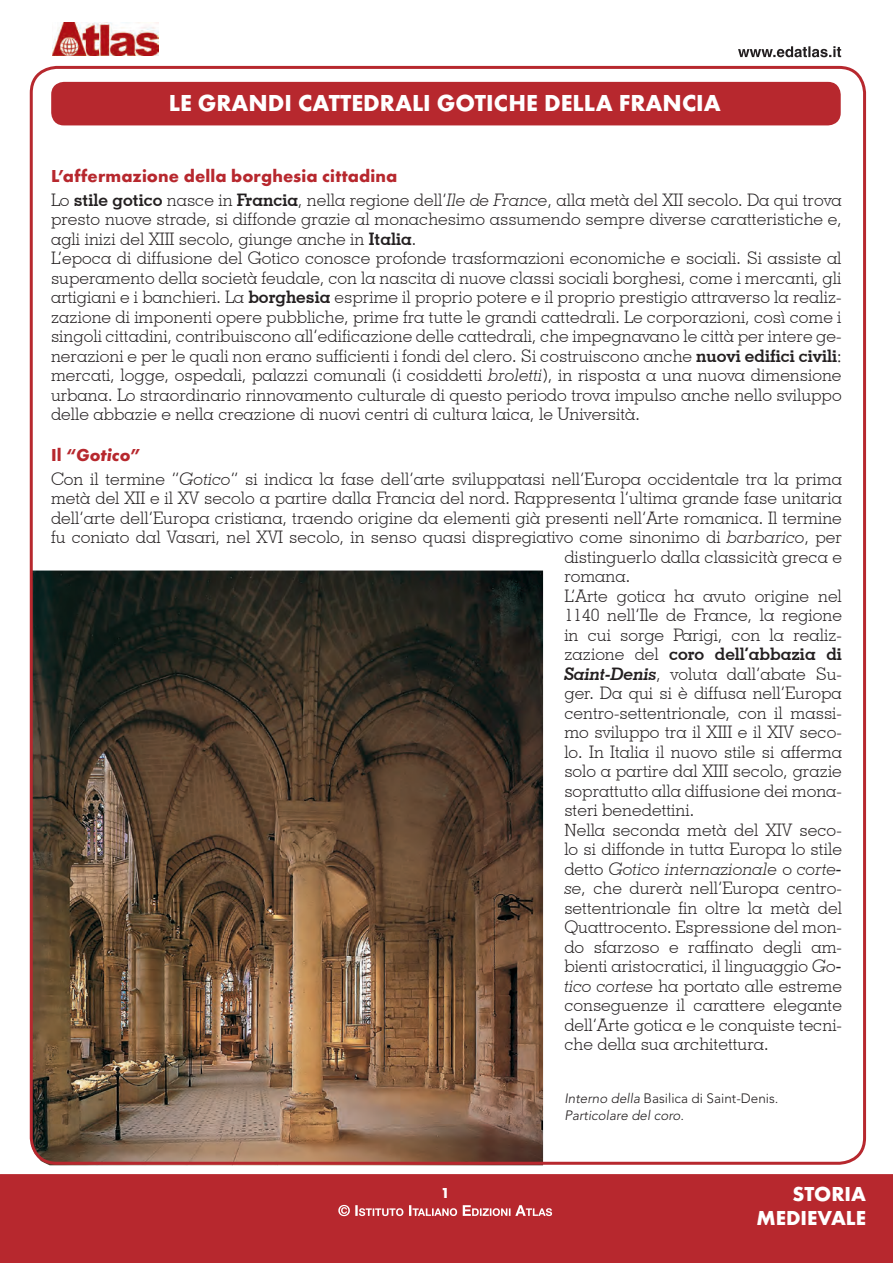
<style>
.page{position:relative;width:893px;height:1263px;background:#fff}
.page>*{position:absolute;margin:0;border:0;box-sizing:border-box;transform-origin:0 0}
.t1{font:700 24px "Futura T";color:#fff}
.t2{font:700 21px/24px "Futura T";color:#fff;text-align:right}
.t3{font:700 18px "Futura T";letter-spacing:.01em;color:#b7282e}
.t4{font:italic 700 18px "Futura T";letter-spacing:.005em;color:#b7282e}
.t5{font:300 17.25px/19.5px "Geometric Slab 703 BT";color:#231f20}
.t6{font:italic 300 17.25px "Geometric Slab 703 BT";color:#231f20}
.t7{font:700 17.25px "Geometric Slab 703 BT";color:#231f20}
.t8{font:700 15px "Futura T";color:#fff}
.t9{font:italic 300 13.5px/16.5px "Avenir";color:#231f20}
.s1{font-weight:700}
.s2{font-style:italic}
.s3{font-style:normal}
.s4{font-weight:300}
.s5{font-weight:700;font-style:italic}
</style>
<div class="page">
<div style="left:0;top:1174px;width:893px;height:89px;background:#b7282e;border:2px solid #b7282e"></div>
<svg style="left:338px;top:1205px;width:214px;height:11px"></svg>
<svg style="left:738px;top:46px;width:103px;height:11px"></svg>
<div style="left:51px;top:82px;width:790px;height:43px;background:#b7282e;border-radius:13px"></div>
<img style="left:52px;top:22px;width:106px;height:34px">
<img style="left:31px;top:570px;width:512px;height:595px">
<h1 class="t1" style="left:169px;top:89px;width:553px">LE GRANDI CATTEDRALI GOTICHE DELLA FRANCIA</h1>
<p class="t3" style="left:51px;top:166px;width:348px">L’affermazione della borghesia cittadina</p>
<p class="t5" style="left:51px;top:190px;width:792px">Lo <span class="s1">stile gotico</span> nasce in <span class="s1">Francia</span>, nella regione dell’<span class="s2">Ile de France</span>, alla metà del XII secolo. Da qui trova presto nuove strade, si diffonde grazie al monachesimo assumendo sempre diverse caratteristiche e, agli inizi del XIII secolo, giunge anche in <span class="s1">Italia</span>.<br>L’epoca di diffusione del Gotico conosce profonde trasformazioni economiche e sociali. Si assiste al superamento della società feudale, con la nascita di nuove classi sociali borghesi, come i mercanti, gli artigiani e i banchieri. La <span class="s1">borghesia</span> esprime il proprio potere e il proprio prestigio attraverso la realiz&shy;zazione di imponenti opere pubbliche, prime fra tutte le grandi cattedrali. Le corporazioni, così come i singoli cittadini, contribuiscono all’edificazione delle cattedrali, che impegnavano le città per intere ge&shy;nerazioni e per le quali non erano sufficienti i fondi del clero. Si costruiscono anche <span class="s1">nuovi edifici civili</span>: mercati, logge, ospedali, palazzi comunali (i cosiddetti <span class="s2">broletti</span>), in risposta a una nuova dimensione urbana. Lo straordinario rinnovamento culturale di questo periodo trova impulso anche nello sviluppo delle abbazie e nella creazione di nuovi centri di cultura laica, le Università.</p>
<p class="t4" style="left:51px;top:444px;width:91px"><span class="s3">Il “</span>Gotico<span class="s3">”</span></p>
<p class="t5" style="left:51px;top:469px;width:792px">Con il termine “<span class="s2">Gotico</span>” si indica la fase dell’arte sviluppatasi nell’Europa occidentale tra la prima</p>
<p class="t5" style="left:51px;top:488px;width:792px">metà del XII e il XV secolo a partire dalla Francia del nord. Rappresenta l’ultima grande fase unitaria</p>
<p class="t5" style="left:51px;top:508px;width:792px">dell’arte dell’Europa cristiana, traendo origine da elementi già presenti nell’Arte romanica. Il termine</p>
<p class="t5" style="left:51px;top:527px;width:792px">fu coniato dal Vasari, nel XVI secolo, in senso quasi dispregiativo come sinonimo di <span class="s2">barbarico</span>, per</p>
<p class="t5" style="left:564px;top:547px;width:279px">distinguerlo dalla classicità greca e</p>
<p class="t5" style="left:564px;top:566px;width:67px">romana.</p>
<p class="t5" style="left:564px;top:586px;width:279px">L’Arte gotica ha avuto origine nel</p>
<p class="t5" style="left:564px;top:605px;width:279px">1140 nell’Ile de France, la regione</p>
<p class="t5" style="left:564px;top:625px;width:279px">in cui sorge Parigi, con la realiz-</p>
<p class="t7" style="left:564px;top:643px;width:279px"><span class="s4">zazione del</span> coro dell’abbazia di</p>
<p class="t5" style="left:564px;top:664px;width:279px"><span class="s5">Saint-Denis</span>, voluta dall’abate Su-</p>
<p class="t5" style="left:564px;top:683px;width:279px">ger. Da qui si è diffusa nell’Europa</p>
<p class="t5" style="left:564px;top:703px;width:279px">centro-settentrionale, con il massi-</p>
<p class="t5" style="left:564px;top:722px;width:279px">mo sviluppo tra il XIII e il XIV seco-</p>
<p class="t5" style="left:564px;top:742px;width:279px">lo. In Italia il nuovo stile si afferma</p>
<p class="t5" style="left:564px;top:761px;width:279px">solo a partire dal XIII secolo, grazie</p>
<p class="t5" style="left:564px;top:781px;width:279px">soprattutto alla diffusione dei mona-</p>
<p class="t5" style="left:564px;top:800px;width:131px">steri benedettini.</p>
<p class="t5" style="left:564px;top:820px;width:279px">Nella seconda metà del XIV seco-</p>
<p class="t5" style="left:564px;top:839px;width:279px">lo si diffonde in tutta Europa lo stile</p>
<p class="t6" style="left:564px;top:858px;width:279px"><span class="s3">detto</span> Gotico internazionale <span class="s3">o</span> corte-</p>
<p class="t5" style="left:564px;top:878px;width:279px"><span class="s2">se</span>, che durerà nell’Europa centro-</p>
<p class="t5" style="left:564px;top:897px;width:279px">settentrionale fin oltre la metà del</p>
<p class="t5" style="left:564px;top:917px;width:279px">Quattrocento. Espressione del mon-</p>
<p class="t5" style="left:564px;top:936px;width:279px">do sfarzoso e raffinato degli am-</p>
<p class="t5" style="left:564px;top:956px;width:279px">bienti aristocratici, il linguaggio <span class="s2">Go-</span></p>
<p class="t5" style="left:564px;top:975px;width:279px"><span class="s2">tico cortese</span> ha portato alle estreme</p>
<p class="t5" style="left:564px;top:995px;width:279px">conseguenze il carattere elegante</p>
<p class="t5" style="left:564px;top:1014px;width:279px">dell’Arte gotica e le conquiste tecni-</p>
<p class="t5" style="left:564px;top:1034px;width:206px">che della sua architettura.</p>
<p class="t9" style="left:564px;top:1090px;width:216px">Interno della <span class="s3">Basilica di Saint-Denis</span>.<br>Particolare del coro.</p>
<p class="t8" style="left:441px;top:1184px;width:10px">1</p>
<p class="t2" style="left:756px;top:1182px;width:111px">STORIa<br>MEDIEVALE</p>
</div>
